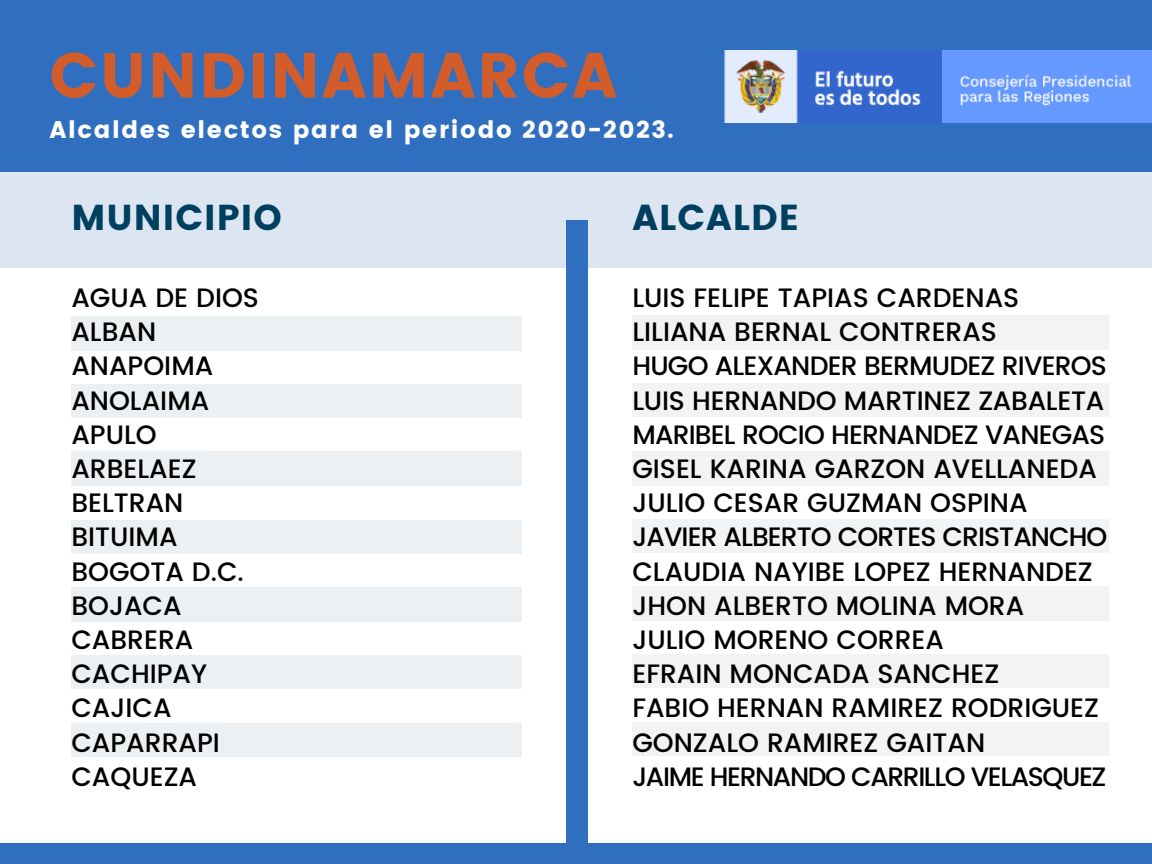
<style>
.page{position:relative;width:1152px;height:864px;background:#fff}
.page>*{position:absolute;margin:0;border:0;box-sizing:border-box;transform-origin:0 0}
.t1{font:63.45px "Poppins";letter-spacing:.03em;color:#d25d2b}
.t2{font:36px "Poppins";letter-spacing:.03em;color:#003f5e}
.t3{font:500 26.55px/34.2px "Poppins";color:#000}
.t4{font:24px "Poppins";letter-spacing:.07em;color:#fff}
</style>
<div class="page">
<div style="left:0;top:0;width:1152px;height:172px;background:#306ebf"></div>
<div style="left:0;top:172px;width:1152px;height:96px;background:#dce6f2"></div>
<div style="left:567px;top:220px;width:21px;height:644px;background:#306ebf"></div>
<div style="left:0;top:844px;width:1152px;height:20px;background:#306ebf"></div>
<img style="left:724px;top:50px;width:428px;height:72px">
<div style="left:71px;top:316px;width:450px;height:34px;background:#edf0f3"></div>
<div style="left:71px;top:384px;width:450px;height:34px;background:#edf0f3"></div>
<div style="left:71px;top:452px;width:450px;height:34px;background:#edf0f3"></div>
<div style="left:71px;top:520px;width:450px;height:33px;background:#edf0f3"></div>
<div style="left:71px;top:587px;width:450px;height:34px;background:#edf0f3"></div>
<div style="left:71px;top:655px;width:450px;height:34px;background:#edf0f3"></div>
<div style="left:71px;top:723px;width:450px;height:33px;background:#edf0f3"></div>
<div style="left:632px;top:315px;width:477px;height:35px;background:#f1f3f5"></div>
<div style="left:632px;top:383px;width:477px;height:34px;background:#f1f3f5"></div>
<div style="left:632px;top:451px;width:477px;height:34px;background:#f1f3f5"></div>
<div style="left:632px;top:519px;width:477px;height:34px;background:#f1f3f5"></div>
<div style="left:632px;top:586px;width:477px;height:35px;background:#f1f3f5"></div>
<div style="left:632px;top:654px;width:477px;height:34px;background:#f1f3f5"></div>
<div style="left:632px;top:722px;width:477px;height:34px;background:#f1f3f5"></div>
<h1 class="t1" style="left:49px;top:39px;width:569px">CUNDINAMARCA</h1>
<p class="t4" style="left:49px;top:116px;width:626px">Alcaldes electos para el periodo 2020-2023.</p>
<h2 class="t2" style="left:71px;top:197px;width:212px">MUNICIPIO</h2>
<h2 class="t2" style="left:632px;top:197px;width:169px">ALCALDE</h2>
<p class="t3" style="left:71px;top:281px;width:189px">AGUA DE DIOS<br>ALBAN<br>ANAPOIMA<br>ANOLAIMA<br>APULO<br>ARBELAEZ<br>BELTRAN<br>BITUIMA<br>BOGOTA D.C.<br>BOJACA<br>CABRERA<br>CACHIPAY<br>CAJICA<br>CAPARRAPI<br>CAQUEZA</p>
<p class="t3" style="left:632px;top:281px;width:477px">LUIS FELIPE TAPIAS CARDENAS<br>LILIANA BERNAL CONTRERAS<br>HUGO ALEXANDER BERMUDEZ RIVEROS<br>LUIS HERNANDO MARTINEZ ZABALETA<br>MARIBEL ROCIO HERNANDEZ VANEGAS<br>GISEL KARINA GARZON AVELLANEDA<br>JULIO CESAR GUZMAN OSPINA<br>JAVIER ALBERTO CORTES CRISTANCHO<br>CLAUDIA NAYIBE LOPEZ HERNANDEZ<br>JHON ALBERTO MOLINA MORA<br>JULIO MORENO CORREA<br>EFRAIN MONCADA SANCHEZ<br>FABIO HERNAN RAMIREZ RODRIGUEZ<br>GONZALO RAMIREZ GAITAN<br>JAIME HERNANDO CARRILLO VELASQUEZ</p>
</div>
